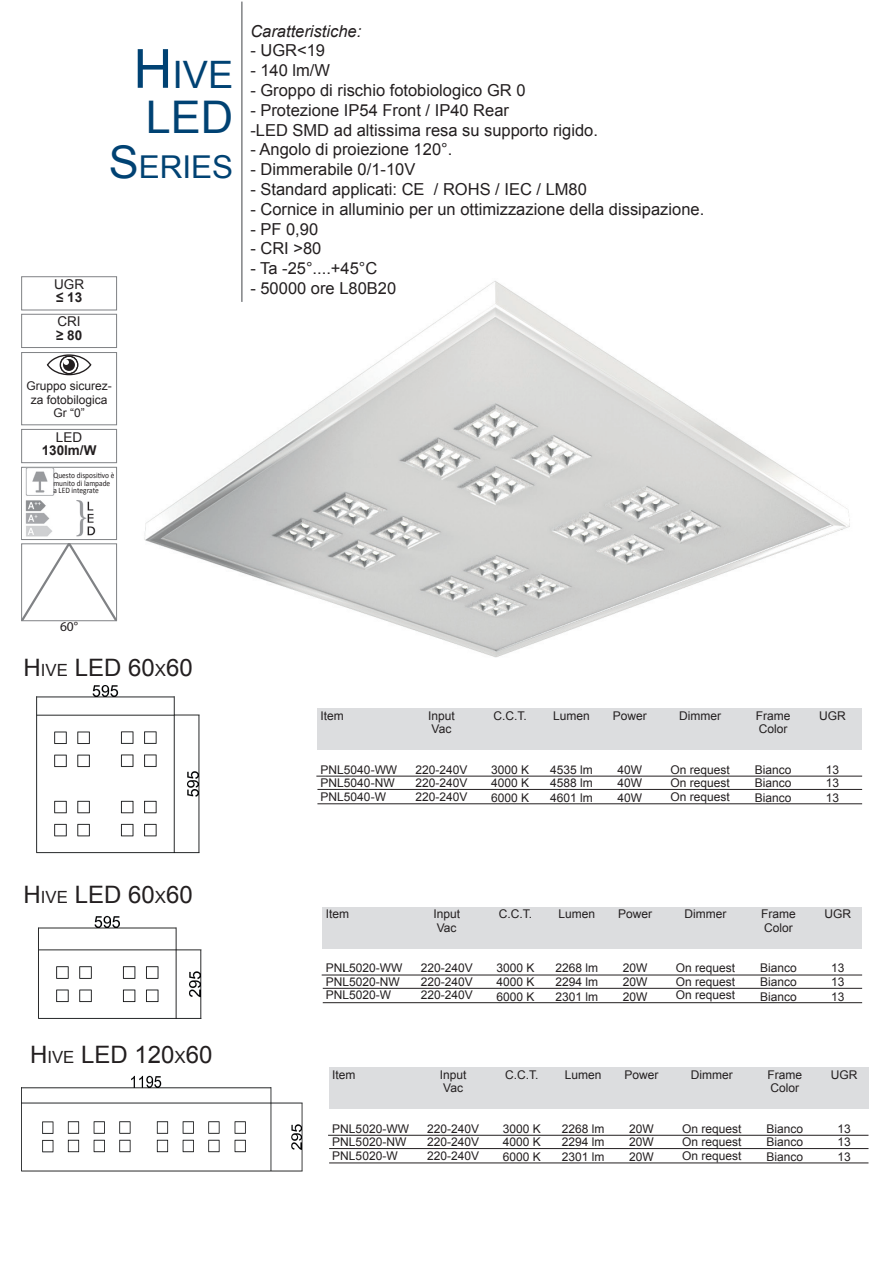
<style>
.page{position:relative;width:893px;height:1263px;background:#fff}
.page>*{position:absolute;margin:0;border:0;box-sizing:border-box;transform-origin:0 0}
.t1{font:45px "Arial";color:#004273}
.t2{font:37.8px "Arial";color:#004273}
.t3{font:31.5px "Arial";color:#004273}
.t4{font:24px "Arial";color:#231f20}
.t5{font:16.5px/19.8px "Arial";color:#231f20}
.t6{font:italic 16.5px "Arial";color:#231f20}
.t7{font:700 13.5px "Arial";color:#231f20}
.t8{font:13.5px "Arial";color:#231f20}
.t9{font:13.5px "Myriad Pro";color:#231f20}
.t10{font:12px/13.5px "Arial";color:#231f20}
.t11{font:8.25px/7.5px "Calibri";color:#231f20;scale:.9 1}
.s1{font-size:54px}
.s2{font-size:45px}
.s3{font-size:16.8px}
</style>
<div class="page">
<hr style="left:241px;top:2px;width:2px;height:300px;background:#808285">
<div style="left:21px;top:429px;width:96px;height:34px;border:1px solid #808285"></div>
<div style="left:21px;top:276px;width:96px;height:34px;border:1px solid #808285"></div>
<div style="left:21px;top:314px;width:96px;height:34px;border:1px solid #808285"></div>
<div style="left:21px;top:467px;width:96px;height:73px;background:#fff;border:1px solid #808285"></div>
<img style="left:22px;top:468px;width:90px;height:70px">
<svg style="left:23px;top:545px;width:92px;height:74px"></svg>
<div style="left:21px;top:543px;width:96px;height:78px;border:1px solid #808285"></div>
<div style="left:21px;top:352px;width:96px;height:73px;background:#fff;border:1px solid #808285"></div>
<svg style="left:46px;top:354px;width:46px;height:22px"></svg>
<img style="left:116px;top:271px;width:734px;height:387px">
<div style="left:317px;top:708px;width:545px;height:42px;background:#dcdddf"></div>
<hr style="left:316px;top:776px;width:546px;height:1px;background:#231f20">
<hr style="left:317px;top:789px;width:545px;height:1px;background:#231f20">
<img style="left:36px;top:685px;width:164px;height:169px">
<hr style="left:317px;top:803px;width:545px;height:1px;background:#231f20">
<img style="left:38px;top:915px;width:164px;height:103px">
<div style="left:323px;top:907px;width:539px;height:42px;background:#dcdddf"></div>
<hr style="left:322px;top:975px;width:540px;height:1px;background:#231f20">
<hr style="left:323px;top:988px;width:539px;height:1px;background:#231f20">
<hr style="left:323px;top:1002px;width:539px;height:1px;background:#231f20">
<img style="left:22px;top:1075px;width:281px;height:97px">
<div style="left:329px;top:1067px;width:539px;height:42px;background:#dcdddf"></div>
<hr style="left:328px;top:1135px;width:540px;height:1px;background:#231f20">
<hr style="left:329px;top:1148px;width:539px;height:1px;background:#231f20">
<hr style="left:329px;top:1163px;width:539px;height:1px;background:#231f20">
<h2 class="t2" style="left:133px;top:50px;width:101px"><span class="s1">H</span>IVE</h2>
<h1 class="t1" style="left:146px;top:88px;width:89px">LED</h1>
<h3 class="t3" style="left:109px;top:146px;width:123px"><span class="s2">S</span>ERIES</h3>
<p class="t8" style="left:54px;top:275px;width:31px">UGR</p>
<p class="t7" style="left:56px;top:289px;width:28px">≤ 13</p>
<p class="t8" style="left:57px;top:313px;width:25px">CRI</p>
<p class="t7" style="left:56px;top:326px;width:28px">≥ 80</p>
<p class="t10" style="left:26px;top:379px;width:87px;text-align:center">Gruppo sicurez&shy;za fotobilogica<br>Gr “0”</p>
<p class="t8" style="left:56px;top:428px;width:28px">LED</p>
<p class="t7" style="left:42px;top:441px;width:56px">130lm/W</p>
<p class="t11" style="left:53px;top:472px;width:69px">Questo dispositivo è munito di lampade a LED integrate</p>
<h3 class="t6" style="left:250px;top:20px;width:112px">Caratteristiche:</h3>
<h3 class="t5" style="left:250px;top:41px;width:76px">- UGR&lt;19</h3>
<h3 class="t5" style="left:250px;top:61px;width:81px">- 140 lm/W</h3>
<h3 class="t5" style="left:250px;top:81px;width:277px">- Groppo di rischio fotobiologico GR 0</h3>
<h3 class="t5" style="left:250px;top:100px;width:349px">- Protezione IP54 Front / IP40 Rear<br>-LED SMD ad altissima resa su supporto rigido.</h3>
<h3 class="t5" style="left:250px;top:140px;width:203px">- Angolo di proiezione 120°.</h3>
<h3 class="t5" style="left:250px;top:160px;width:167px">- Dimmerabile 0/1-10V</h3>
<h3 class="t5" style="left:250px;top:180px;width:338px">- Standard applicati: CE / ROHS / IEC / LM80</h3>
<h3 class="t5" style="left:250px;top:199px;width:455px">- Cornice in alluminio per un ottimizzazione della dissipazione.</h3>
<h3 class="t5" style="left:250px;top:219px;width:69px">- PF 0,90</h3>
<h3 class="t5" style="left:250px;top:239px;width:73px">- CRI &gt;80</h3>
<h3 class="t5" style="left:250px;top:259px;width:129px">- Ta -25°....+45°C</h3>
<h3 class="t5" style="left:250px;top:279px;width:147px">- 50000 ore L80B20</h3>
<p class="t9" style="left:60px;top:618px;width:20px">60°</p>
<h3 class="t4" style="left:24px;top:652px;width:171px">H<span class="s3">IVE</span> LED 60<span class="s3">X</span>60</h3>
<h3 class="t4" style="left:24px;top:879px;width:171px">H<span class="s3">IVE</span> LED 60<span class="s3">X</span>60</h3>
<h3 class="t4" style="left:30px;top:1039px;width:184px">H<span class="s3">IVE</span> LED 120<span class="s3">X</span>60</h3>
<p class="t10" style="left:321px;top:709px;width:25px">Item</p>
<p class="t10" style="left:321px;top:763px;width:78px">PNL5040-WW<br>PNL5040-NW<br>PNL5040-W</p>
<p class="t10" style="left:428px;top:709px;width:28px">Input<br>Vac</p>
<p class="t10" style="left:415px;top:763px;width:54px;text-align:justify">220-240V 220-240V 220-240V</p>
<p class="t10" style="left:494px;top:709px;width:35px">C.C.T.</p>
<p class="t10" style="left:491px;top:763px;width:40px">3000 K<br>4000 K</p>
<p class="t10" style="left:491px;top:791px;width:40px">6000 K</p>
<p class="t10" style="left:553px;top:709px;width:38px">Lumen</p>
<p class="t10" style="left:550px;top:763px;width:44px">4535 lm<br>4588 lm</p>
<p class="t10" style="left:550px;top:791px;width:44px">4601 lm</p>
<p class="t10" style="left:613px;top:709px;width:36px">Power</p>
<p class="t10" style="left:617px;top:763px;width:26px">40W<br>40W</p>
<p class="t10" style="left:617px;top:791px;width:26px">40W</p>
<p class="t10" style="left:679px;top:709px;width:43px">Dimmer</p>
<p class="t10" style="left:671px;top:763px;width:61px;text-align:justify">On request On request On request</p>
<p class="t10" style="left:756px;top:709px;width:36px">Frame<br>Color</p>
<p class="t10" style="left:755px;top:763px;width:38px">Bianco<br>Bianco</p>
<p class="t10" style="left:755px;top:791px;width:38px">Bianco</p>
<p class="t10" style="left:819px;top:709px;width:28px">UGR</p>
<p class="t10" style="left:826px;top:763px;width:15px">13<br>13</p>
<p class="t10" style="left:826px;top:791px;width:15px">13</p>
<p class="t10" style="left:326px;top:907px;width:25px">Item</p>
<p class="t10" style="left:326px;top:961px;width:78px">PNL5020-WW<br>PNL5020-NW<br>PNL5020-W</p>
<p class="t10" style="left:433px;top:907px;width:28px">Input<br>Vac</p>
<p class="t10" style="left:421px;top:961px;width:54px;text-align:justify">220-240V 220-240V 220-240V</p>
<p class="t10" style="left:499px;top:907px;width:35px">C.C.T.</p>
<p class="t10" style="left:496px;top:961px;width:40px">3000 K<br>4000 K</p>
<p class="t10" style="left:496px;top:990px;width:40px">6000 K</p>
<p class="t10" style="left:558px;top:907px;width:38px">Lumen</p>
<p class="t10" style="left:555px;top:961px;width:44px">2268 lm<br>2294 lm</p>
<p class="t10" style="left:555px;top:990px;width:44px">2301 lm</p>
<p class="t10" style="left:618px;top:907px;width:36px">Power</p>
<p class="t10" style="left:623px;top:961px;width:26px">20W<br>20W</p>
<p class="t10" style="left:623px;top:990px;width:26px">20W</p>
<p class="t10" style="left:685px;top:907px;width:43px">Dimmer</p>
<p class="t10" style="left:676px;top:961px;width:61px;text-align:justify">On request On request On request</p>
<p class="t10" style="left:761px;top:907px;width:36px">Frame<br>Color</p>
<p class="t10" style="left:760px;top:961px;width:38px">Bianco<br>Bianco</p>
<p class="t10" style="left:760px;top:990px;width:38px">Bianco</p>
<p class="t10" style="left:824px;top:907px;width:28px">UGR</p>
<p class="t10" style="left:831px;top:961px;width:15px">13<br>13</p>
<p class="t10" style="left:831px;top:990px;width:15px">13</p>
<p class="t10" style="left:332px;top:1068px;width:25px">Item</p>
<p class="t10" style="left:332px;top:1122px;width:78px">PNL5020-WW<br>PNL5020-NW<br>PNL5020-W</p>
<p class="t10" style="left:440px;top:1068px;width:28px">Input<br>Vac</p>
<p class="t10" style="left:427px;top:1122px;width:54px;text-align:justify">220-240V 220-240V 220-240V</p>
<p class="t10" style="left:505px;top:1068px;width:35px">C.C.T.</p>
<p class="t10" style="left:503px;top:1122px;width:40px">3000 K<br>4000 K</p>
<p class="t10" style="left:503px;top:1150px;width:40px">6000 K</p>
<p class="t10" style="left:565px;top:1068px;width:38px">Lumen</p>
<p class="t10" style="left:562px;top:1122px;width:44px">2268 lm<br>2294 lm</p>
<p class="t10" style="left:562px;top:1150px;width:44px">2301 lm</p>
<p class="t10" style="left:624px;top:1068px;width:36px">Power</p>
<p class="t10" style="left:629px;top:1122px;width:26px">20W<br>20W</p>
<p class="t10" style="left:629px;top:1150px;width:26px">20W</p>
<p class="t10" style="left:691px;top:1068px;width:43px">Dimmer</p>
<p class="t10" style="left:682px;top:1122px;width:61px;text-align:justify">On request On request On request</p>
<p class="t10" style="left:767px;top:1068px;width:36px">Frame<br>Color</p>
<p class="t10" style="left:766px;top:1122px;width:38px">Bianco<br>Bianco</p>
<p class="t10" style="left:766px;top:1150px;width:38px">Bianco</p>
<p class="t10" style="left:831px;top:1068px;width:28px">UGR</p>
<p class="t10" style="left:837px;top:1122px;width:15px">13<br>13</p>
<p class="t10" style="left:837px;top:1150px;width:15px">13</p>
</div>
